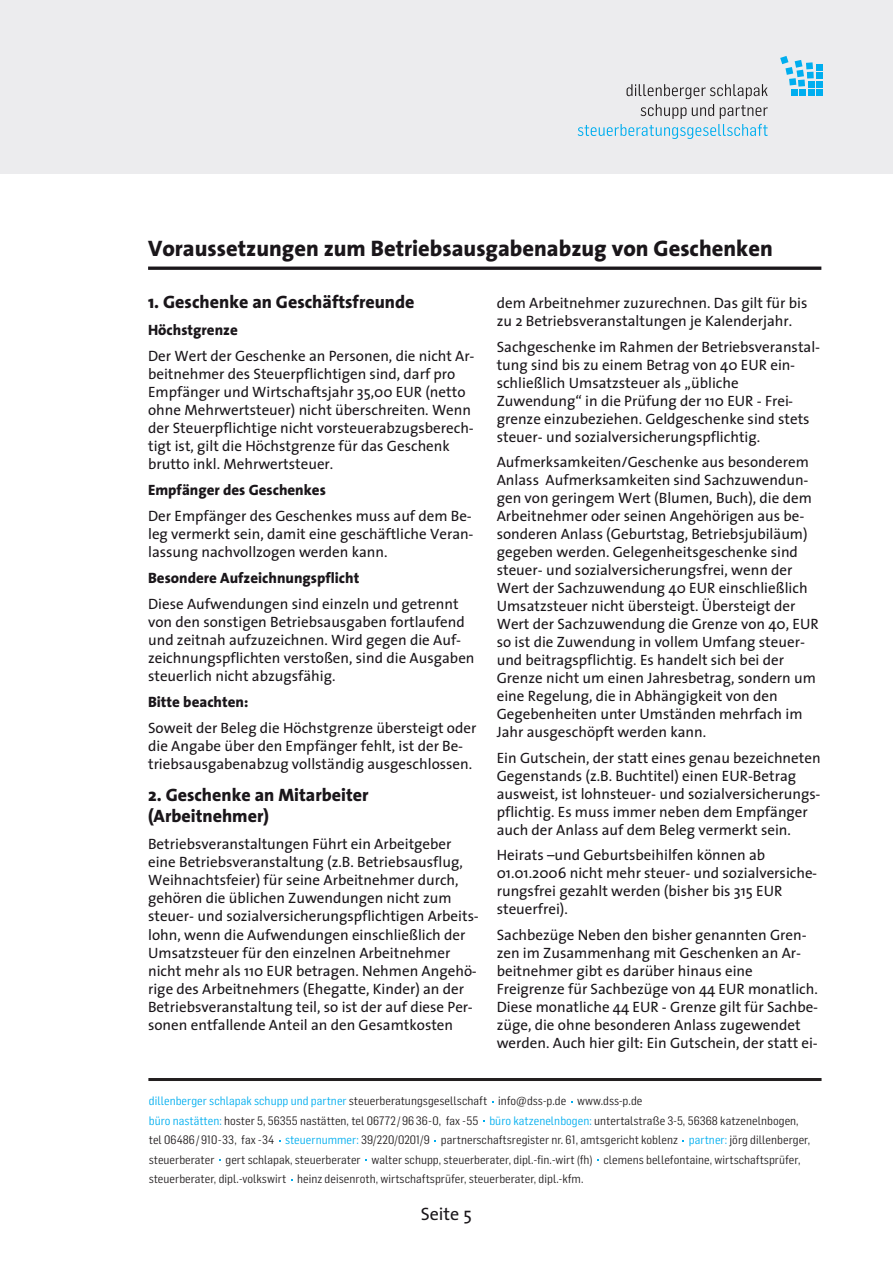
<style>
.page{position:relative;width:893px;height:1263px;background:#fff}
.page>*{position:absolute;margin:0;border:0;box-sizing:border-box;transform-origin:0 0}
.t1{font:800 22.5px "The Sans";color:#1a161a}
.t2{font:800 18px/21.6px "The Sans";color:#1a161a}
.t3{font:18px "The Sans";color:#1a161a}
.t4{font:15px/18px "The Sans";color:#1a161a}
.t5{font:800 15px "The Sans";color:#1a161a}
.t6{font:12px/19.5px "Flama Semicondensed";letter-spacing:.005em;color:#231f20}
.s1{color:#00aeef}
</style>
<div class="page">
<hr style="left:148px;top:267px;width:673px;height:3px;background:#1a161a">
<hr style="left:148px;top:1078px;width:673px;height:3px;background:#231f20">
<div style="left:0;top:0;width:893px;height:173px;background:#ececee"></div>
<div style="left:816px;top:64px;width:7px;height:7px;background:#00aeef"></div>
<div style="left:816px;top:73px;width:7px;height:6px;background:#00aeef"></div>
<svg style="left:780px;top:56px;width:33px;height:31px"></svg>
<div style="left:808px;top:81px;width:6px;height:7px;background:#00aeef"></div>
<div style="left:816px;top:81px;width:7px;height:7px;background:#00aeef"></div>
<div style="left:791px;top:89px;width:7px;height:7px;background:#00aeef"></div>
<div style="left:799px;top:89px;width:7px;height:7px;background:#00aeef"></div>
<div style="left:808px;top:89px;width:6px;height:7px;background:#00aeef"></div>
<div style="left:816px;top:89px;width:7px;height:7px;background:#00aeef"></div>
<svg style="left:578px;top:84px;width:190px;height:55px"></svg>
<h1 class="t1" style="left:148px;top:230px;width:626px">Voraussetzungen zum Betriebsausgabenabzug von Geschenken</h1>
<p class="t2" style="left:148px;top:291px;width:268px">1. Geschenke an Geschäftsfreunde</p>
<p class="t5" style="left:148px;top:317px;width:91px">Höchstgrenze</p>
<p class="t4" style="left:148px;top:346px;width:328px">Der Wert der Geschenke an Personen, die nicht Ar&shy;beitnehmer des Steuerpflichtigen sind, darf pro Empfänger und Wirtschaftsjahr 35,00 EUR (netto ohne Mehrwertsteuer) nicht überschreiten. Wenn der Steuerpflichtige nicht vorsteuerabzugsberech&shy;tigt ist, gilt die Höchstgrenze für das Geschenk brutto inkl. Mehrwertsteuer.</p>
<p class="t5" style="left:148px;top:478px;width:179px">Empfänger des Geschenkes</p>
<p class="t4" style="left:148px;top:506px;width:327px;text-align:justify">Der Empfänger des Geschenkes muss auf dem Be&shy;leg vermerkt sein, damit eine geschäftliche Veran&shy;lassung nachvollzogen werden kann.</p>
<p class="t5" style="left:148px;top:566px;width:213px">Besondere Aufzeichnungspflicht</p>
<p class="t4" style="left:148px;top:594px;width:328px">Diese Aufwendungen sind einzeln und getrennt von den sonstigen Betriebsausgaben fortlaufend und zeitnah aufzuzeichnen. Wird gegen die Auf&shy;zeichnungspflichten verstoßen, sind die Ausgaben steuerlich nicht abzugsfähig.</p>
<p class="t5" style="left:148px;top:690px;width:102px">Bitte beachten:</p>
<p class="t4" style="left:148px;top:718px;width:330px">Soweit der Beleg die Höchstgrenze übersteigt oder die Angabe über den Empfänger fehlt, ist der Be&shy;triebsausgabenabzug vollständig ausgeschlossen.</p>
<p class="t2" style="left:148px;top:783px;width:222px">2. Geschenke an Mitarbeiter (Arbeitnehmer)</p>
<p class="t4" style="left:148px;top:835px;width:332px">Betriebsveranstaltungen Führt ein Arbeitgeber eine Betriebsveranstaltung (z.B. Betriebsausflug, Weihnachtsfeier) für seine Arbeitnehmer durch, gehören die üblichen Zuwendungen nicht zum steuer- und sozialversicherungspflichtigen Arbeits&shy;lohn, wenn die Aufwendungen einschließlich der Umsatzsteuer für den einzelnen Arbeitnehmer nicht mehr als 110 EUR betragen. Nehmen Angehö&shy;rige des Arbeitnehmers (Ehegatte, Kinder) an der Betriebsveranstaltung teil, so ist der auf diese Per&shy;sonen entfallende Anteil an den Gesamtkosten</p>
<p class="t4" style="left:497px;top:294px;width:312px">dem Arbeitnehmer zuzurechnen. Das gilt für bis zu 2 Betriebsveranstaltungen je Kalenderjahr.</p>
<p class="t4" style="left:497px;top:337px;width:325px">Sachgeschenke im Rahmen der Betriebsveranstal&shy;tung sind bis zu einem Betrag von 40 EUR ein&shy;schließlich Umsatzsteuer als „übliche Zuwendung“ in die Prüfung der 110 EUR - Frei&shy;grenze einzubeziehen. Geldgeschenke sind stets steuer- und sozialversicherungspflichtig.</p>
<p class="t4" style="left:497px;top:453px;width:323px">Aufmerksamkeiten/Geschenke aus besonderem Anlass Aufmerksamkeiten sind Sachzuwendun&shy;gen von geringem Wert (Blumen, Buch), die dem Arbeitnehmer oder seinen Angehörigen aus be&shy;sonderen Anlass (Geburtstag, Betriebsjubiläum) gegeben werden. Gelegenheitsgeschenke sind steuer- und sozialversicherungsfrei, wenn der Wert der Sachzuwendung 40 EUR einschließlich Umsatzsteuer nicht übersteigt. Übersteigt der Wert der Sachzuwendung die Grenze von 40, EUR so ist die Zuwendung in vollem Umfang steuer&shy;und beitragspflichtig. Es handelt sich bei der Grenze nicht um einen Jahresbetrag, sondern um eine Regelung, die in Abhängigkeit von den Gegebenheiten unter Umständen mehrfach im Jahr ausgeschöpft werden kann.</p>
<p class="t4" style="left:497px;top:748px;width:325px">Ein Gutschein, der statt eines genau bezeichneten Gegenstands (z.B. Buchtitel) einen EUR-Betrag ausweist, ist lohnsteuer- und sozialversicherungs&shy;pflichtig. Es muss immer neben dem Empfänger auch der Anlass auf dem Beleg vermerkt sein.</p>
<p class="t4" style="left:497px;top:846px;width:322px">Heirats –und Geburtsbeihilfen können ab 01.01.2006 nicht mehr steuer- und sozialversiche&shy;rungsfrei gezahlt werden (bisher bis 315 EUR steuerfrei).</p>
<p class="t4" style="left:497px;top:925px;width:323px">Sachbezüge Neben den bisher genannten Gren&shy;zen im Zusammenhang mit Geschenken an Ar&shy;beitnehmer gibt es darüber hinaus eine Freigrenze für Sachbezüge von 44 EUR monatlich.<br>Diese monatliche 44 EUR - Grenze gilt für Sachbe&shy;züge, die ohne besonderen Anlass zugewendet werden. Auch hier gilt: Ein Gutschein, der statt ei-</p>
<p class="t6" style="left:149px;top:1091px;width:663px"><span class="s1">dillenberger schlapak schupp und partner</span> steuerberatungsgesellschaft info@dss-p.de www.dss-p.de<br><span class="s1">büro nastätten:</span> hoster 5, 56355 nastätten, tel 06772/96 36-0, fax -55 <span class="s1">büro katzenelnbogen:</span> untertalstraße 3-5, 56368 katzenelnbogen, tel 06486/910-33, fax -34 <span class="s1">steuernummer:</span> 39/220/0201/9 partnerschaftsregister nr. 61, amtsgericht koblenz <span class="s1">partner:</span> jörg dillenberger, steuerberater gert schlapak, steuerberater walter schupp, steuerberater, dipl.-fin.-wirt (fh) clemens bellefontaine, wirtschaftsprüfer, steuerberater, dipl.-volkswirt heinz deisenroth, wirtschaftsprüfer, steuerberater, dipl.-kfm.</p>
<p class="t3" style="left:421px;top:1198px;width:53px">Seite 5</p>
</div>
